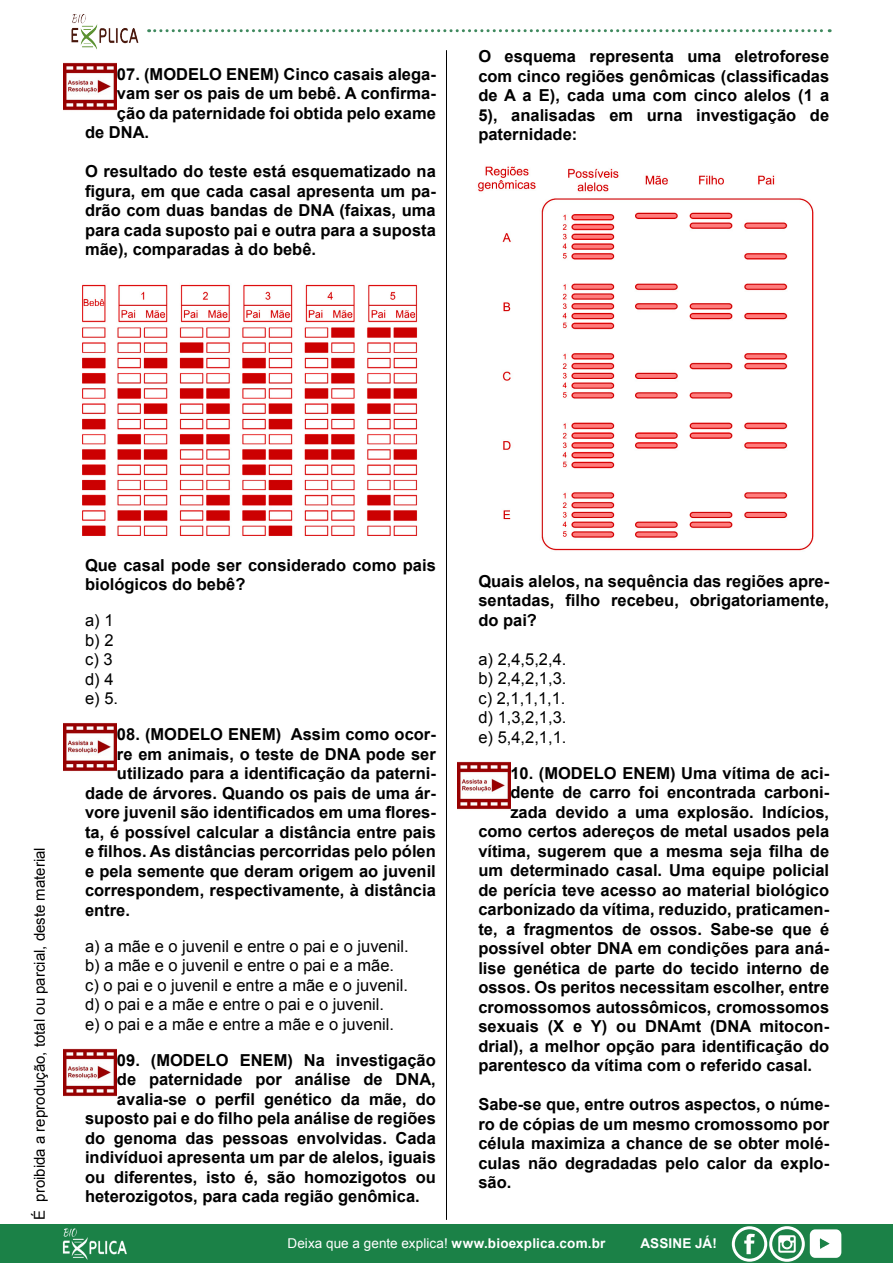
<style>
.page{position:relative;width:893px;height:1263px;background:#fff}
.page>*{position:absolute;margin:0;border:0;box-sizing:border-box;transform-origin:0 0}
.t1{font:700 16.5px/19.5px "Arial";color:#000;text-align:justify}
.t2{font:16.5px/19.5px "Arial";color:#000}
.t3{font:15px "Arial";color:#000}
.t4{font:13.5px "Arial";letter-spacing:.005em;color:#fff}
.t5{font:700 13.5px "Arial";letter-spacing:.015em;color:#fff}
.s1{font-weight:700}
</style>
<div class="page">
<div style="left:0;top:1225px;width:893px;height:38px;background:#1b8147"></div>
<img style="left:62px;top:1228px;width:65px;height:32px">
<div style="left:732px;top:1226px;width:35px;height:36px;border:3px solid #fff;border-radius:16px"></div>
<svg style="left:744px;top:1234px;width:11px;height:20px"></svg>
<div style="left:769px;top:1226px;width:36px;height:36px;border:3px solid #fff;border-radius:16px"></div>
<svg style="left:778px;top:1235px;width:18px;height:18px"></svg>
<svg style="left:809px;top:1229px;width:33px;height:29px"></svg>
<img style="left:71px;top:14px;width:68px;height:36px">
<svg style="left:149px;top:29px;width:681px;height:3px"></svg>
<hr style="left:446px;top:50px;width:1px;height:1170px;background:#000">
<img style="left:477px;top:166px;width:337px;height:385px">
<img style="left:457px;top:761px;width:53px;height:49px">
<img style="left:64px;top:62px;width:53px;height:49px">
<img style="left:82px;top:284px;width:336px;height:252px">
<img style="left:64px;top:723px;width:53px;height:48px">
<img style="left:64px;top:1048px;width:53px;height:49px">
<p class="t1" style="left:117px;top:64px;width:320px">07. (MODELO ENEM) Cinco casais alega-</p>
<p class="t1" style="left:117px;top:84px;width:320px">vam ser os pais de um bebê. A confirma-</p>
<p class="t1" style="left:117px;top:103px;width:320px">ção da paternidade foi obtida pelo exame</p>
<p class="t1" style="left:85px;top:123px;width:66px">de DNA.</p>
<p class="t1" style="left:85px;top:162px;width:352px">O resultado do teste está esquematizado na figura, em que cada casal apresenta um pa&shy;drão com duas bandas de DNA (faixas, uma para cada suposto pai e outra para a suposta mãe), comparadas à do bebê.</p>
<p class="t1" style="left:478px;top:47px;width:352px">O esquema representa uma eletroforese com cinco regiões genômicas (classificadas de A a E), cada uma com cinco alelos (1 a 5), analisadas em urna investigação de paternidade:</p>
<p class="t3" style="left:30px;top:1220px;width:374px;rotate:-90deg">É proibida a reprodução, total ou parcial, deste material</p>
<p class="t1" style="left:85px;top:556px;width:352px">Que casal pode ser considerado como pais biológicos do bebê?</p>
<p class="t2" style="left:85px;top:611px;width:35px">a) 1 b) 2 c) 3 d) 4 e) 5.</p>
<p class="t1" style="left:117px;top:725px;width:320px">08. (MODELO ENEM) Assim como ocor-</p>
<p class="t1" style="left:117px;top:745px;width:320px">re em animais, o teste de DNA pode ser</p>
<p class="t1" style="left:117px;top:764px;width:320px">utilizado para a identificação da paterni-</p>
<p class="t1" style="left:85px;top:784px;width:352px">dade de árvores. Quando os pais de uma ár-</p>
<p class="t1" style="left:85px;top:803px;width:352px">vore juvenil são identificados em uma flores-</p>
<p class="t1" style="left:85px;top:823px;width:352px">ta, é possível calcular a distância entre pais</p>
<p class="t1" style="left:85px;top:842px;width:352px">e filhos. As distâncias percorridas pelo pólen</p>
<p class="t1" style="left:85px;top:862px;width:352px">e pela semente que deram origem ao juvenil</p>
<p class="t1" style="left:85px;top:881px;width:352px">correspondem, respectivamente, à distância</p>
<p class="t1" style="left:85px;top:901px;width:46px">entre.</p>
<p class="t2" style="left:85px;top:936px;width:325px">a) a mãe e o juvenil e entre o pai e o juvenil. b) a mãe e o juvenil e entre o pai e a mãe. c) o pai e o juvenil e entre a mãe e o juvenil. d) o pai e a mãe e entre o pai e o juvenil.<br>e) o pai e a mãe e entre a mãe e o juvenil.</p>
<p class="t1" style="left:117px;top:1051px;width:320px">09. (MODELO ENEM) Na investigação</p>
<p class="t1" style="left:117px;top:1070px;width:320px">de paternidade por análise de DNA,</p>
<p class="t1" style="left:117px;top:1090px;width:320px">avalia-se o perfil genético da mãe, do</p>
<p class="t1" style="left:85px;top:1109px;width:352px">suposto pai e do filho pela análise de regiões</p>
<p class="t1" style="left:85px;top:1129px;width:352px">do genoma das pessoas envolvidas. Cada</p>
<p class="t1" style="left:85px;top:1148px;width:352px">indivíduoi apresenta um par de alelos, iguais</p>
<p class="t1" style="left:85px;top:1168px;width:352px">ou diferentes, isto é, são homozigotos ou</p>
<p class="t1" style="left:85px;top:1187px;width:336px">heterozigotos, para cada região genômica.</p>
<p class="t1" style="left:478px;top:571px;width:352px">Quais alelos, na sequência das regiões apre&shy;sentadas, filho recebeu, obrigatoriamente, do pai?</p>
<p class="t2" style="left:478px;top:649px;width:90px;text-align:justify">a) 2,4,5,2,4. b) 2,4,2,1,3. c) 2,1,1,1,1. d) 1,3,2,1,3. e) 5,4,2,1,1.</p>
<p class="t1" style="left:510px;top:763px;width:320px">10. (MODELO ENEM) Uma vítima de aci-</p>
<p class="t1" style="left:510px;top:783px;width:320px">dente de carro foi encontrada carboni-</p>
<p class="t1" style="left:510px;top:802px;width:320px">zada devido a uma explosão. Indícios,</p>
<p class="t1" style="left:478px;top:822px;width:352px">como certos adereços de metal usados pela</p>
<p class="t1" style="left:478px;top:841px;width:352px">vítima, sugerem que a mesma seja filha de</p>
<p class="t1" style="left:478px;top:861px;width:352px">um determinado casal. Uma equipe policial</p>
<p class="t1" style="left:478px;top:880px;width:352px">de perícia teve acesso ao material biológico</p>
<p class="t1" style="left:478px;top:900px;width:352px">carbonizado da vítima, reduzido, praticamen-</p>
<p class="t1" style="left:478px;top:920px;width:352px">te, a fragmentos de ossos. Sabe-se que é</p>
<p class="t1" style="left:478px;top:939px;width:352px">possível obter DNA em condições para aná-</p>
<p class="t1" style="left:478px;top:959px;width:352px">lise genética de parte do tecido interno de</p>
<p class="t1" style="left:478px;top:978px;width:352px">ossos. Os peritos necessitam escolher, entre</p>
<p class="t1" style="left:478px;top:998px;width:352px">cromossomos autossômicos, cromossomos</p>
<p class="t1" style="left:478px;top:1017px;width:352px">sexuais (X e Y) ou DNAmt (DNA mitocon-</p>
<p class="t1" style="left:478px;top:1037px;width:352px">drial), a melhor opção para identificação do</p>
<p class="t1" style="left:478px;top:1056px;width:335px">parentesco da vítima com o referido casal.</p>
<p class="t1" style="left:478px;top:1095px;width:352px">Sabe-se que, entre outros aspectos, o núme&shy;ro de cópias de um mesmo cromossomo por célula maximiza a chance de se obter molé&shy;culas não degradadas pelo calor da explo&shy;são.</p>
<p class="t4" style="left:287px;top:1234px;width:320px">Deixa que a gente explica! <span class="s1">www.bioexplica.com.br</span></p>
<p class="t5" style="left:640px;top:1234px;width:78px">ASSINE JÁ!</p>
</div>
